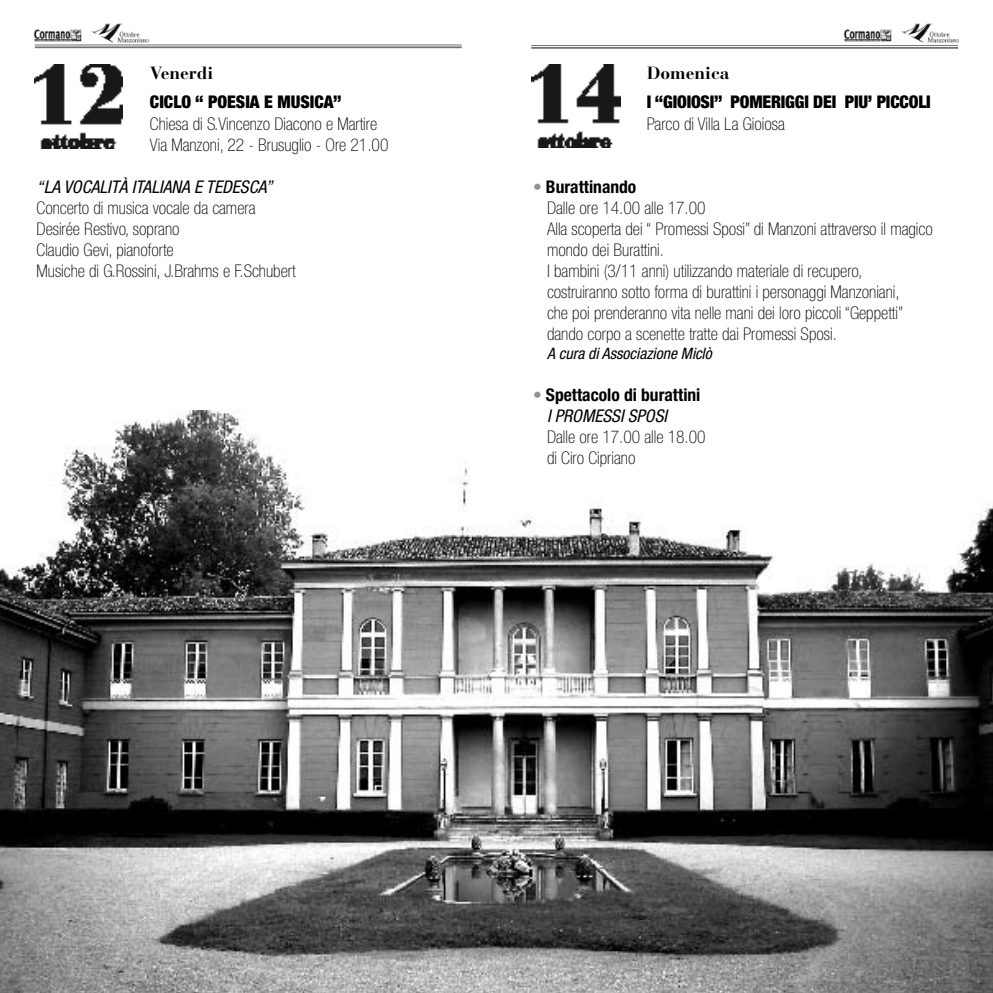
<style>
.page{position:relative;width:993px;height:993px;background:#fff}
.page>*{position:absolute;margin:0;border:0;box-sizing:border-box;transform-origin:0 0}
.t1{font:100 condensed 17.5px/21px "Helvetica Neue";color:#000}
.t2{font:900 condensed 17.5px "Helvetica Neue";letter-spacing:-.01em;color:#000}
.t3{font:italic condensed 17.5px "Helvetica Neue";color:#000}
.t4{font:700 condensed 17.5px/21px "Helvetica Neue";color:#000}
.t5{font:700 17.5px "Bauer Bodoni";color:#000}
.t6{font:italic condensed 15.75px "Helvetica Neue";color:#000}
.s1{font-weight:700;color:#929395}
.s2{font-weight:700}
.s3{color:#929395}
.s4{font-weight:400;font-style:italic}
</style>
<div class="page">
<img style="left:33px;top:23px;width:116px;height:20px">
<hr style="left:35px;top:45px;width:426px;height:1px;background:#707173">
<hr style="left:35px;top:46px;width:426px;height:2px;background:#707173">
<img style="left:843px;top:24px;width:116px;height:19px">
<hr style="left:531px;top:45px;width:426px;height:1px;background:#707173">
<hr style="left:531px;top:47px;width:426px;height:2px;background:#707173">
<img style="left:0;top:411px;width:992px;height:581px">
<img style="left:35px;top:64px;width:87px;height:84px">
<img style="left:531px;top:64px;width:89px;height:83px">
<p class="t5" style="left:150px;top:62px;width:65px">Venerdi</p>
<p class="t2" style="left:150px;top:91px;width:193px">CICLO “ POESIA E MUSICA”</p>
<p class="t1" style="left:150px;top:113px;width:240px">Chiesa di S.Vincenzo Diacono e Martire<br>Via Manzoni, 22 - Brusuglio - Ore 21.00</p>
<p class="t3" style="left:37px;top:176px;width:237px">“LA VOCALITÀ ITALIANA E TEDESCA”</p>
<p class="t1" style="left:37px;top:197px;width:260px">Concerto di musica vocale da camera Desirée Restivo, soprano<br>Claudio Gevi, pianoforte<br>Musiche di G.Rossini, J.Brahms e F.Schubert</p>
<p class="t5" style="left:646px;top:62px;width:84px">Domenica</p>
<p class="t2" style="left:646px;top:91px;width:285px">I “GIOIOSI” POMERIGGI DEI PIU’ PICCOLI</p>
<p class="t1" style="left:646px;top:113px;width:140px">Parco di Villa La Gioiosa</p>
<p class="t1" style="left:547px;top:176px;width:387px;text-indent:-14px"><span class="s1">•</span> <span class="s2">Burattinando<br></span>Dalle ore 14.00 alle 17.00<br>Alla scoperta dei “ Promessi Sposi” di Manzoni attraverso il magico mondo dei Burattini.<br>I bambini (3/11 anni) utilizzando materiale di recupero, costruiranno sotto forma di burattini i personaggi Manzoniani,<br>che poi prenderanno vita nelle mani dei loro piccoli “Geppetti” dando corpo a scenette tratte dai Promessi Sposi.</p>
<p class="t6" style="left:533px;top:344px;width:180px">A CURA DI ASSOCIAZIONE MICLÒ</p>
<p class="t4" style="left:547px;top:383px;width:155px;text-indent:-14px"><span class="s3">•</span> Spettacolo di burattini<br><span class="s4">I PROMESSI</span></p>
<p class="t3" style="left:627px;top:405px;width:10px">SPOSI</p>
<p class="t1" style="left:547px;top:425px;width:160px">Dalle ore 17.00 alle 18.00 di Ciro Cipriano</p>
</div>
